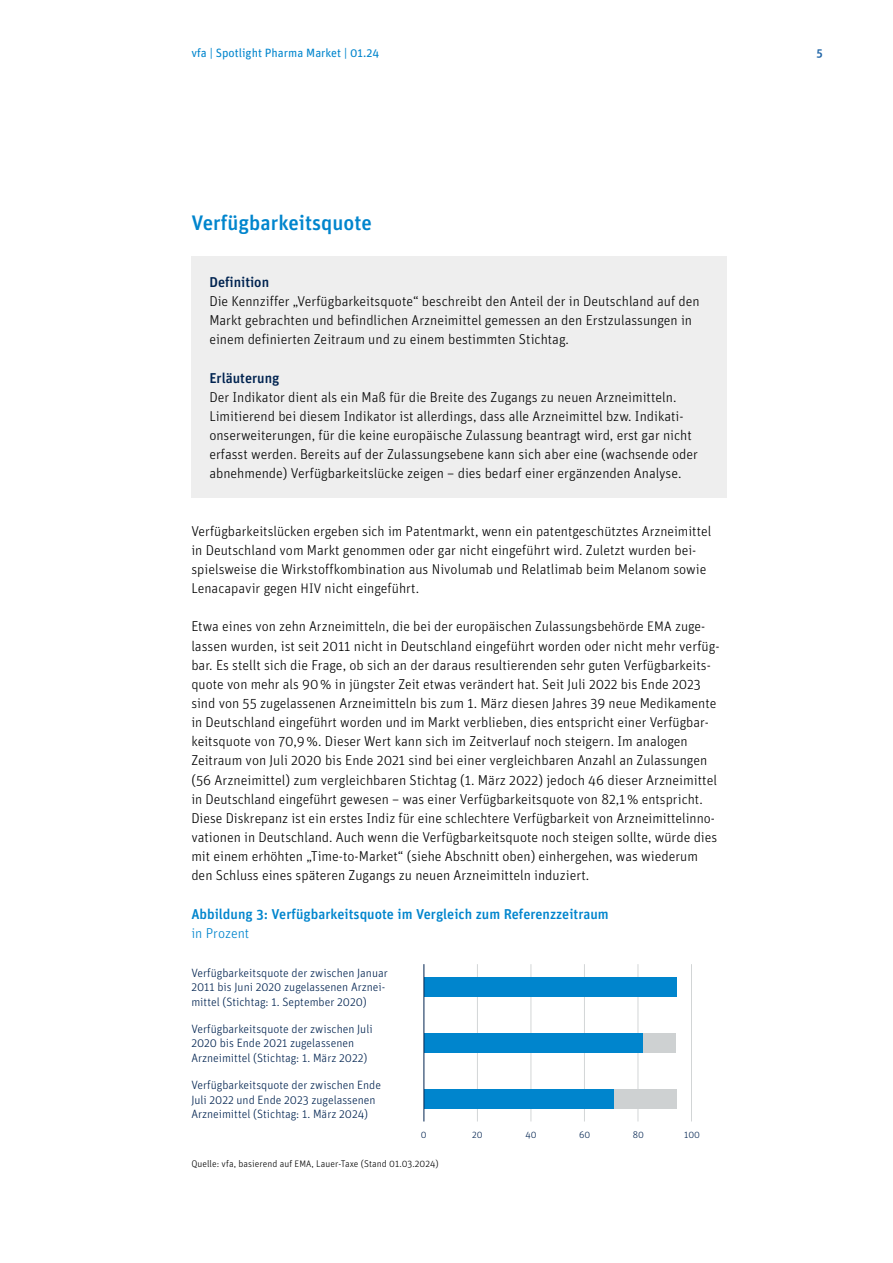
<style>
.page{position:relative;width:893px;height:1263px;background:#fff}
.page>*{position:absolute;margin:0;border:0;box-sizing:border-box;transform-origin:0 0}
.t1{font:500 21px "Unit Pro";color:#0085cd}
.t2{font:300 14.25px/19.2px "Unit Pro";color:#000}
.t3{font:500 14.25px "Unit Pro";color:#0085cd}
.t4{font:500 14.25px "Unit Pro";color:#002350}
.t5{font:300 14.25px "Unit Pro";color:#0085cd}
.t6{font:300 12px/14.4px "Unit Pro";color:#002350}
.t7{font:12px "Unit Pro";color:#0085cd}
.t8{font:500 12px "Unit Pro";color:#1d63a6}
.t9{font:300 9.75px "Unit Pro";letter-spacing:.005em;color:#000}
.t10{font:300 9.75px "Unit Pro";color:#002350}
.s1{font-size:13.8px}
.s2{font-size:9.3px}
</style>
<div class="page">
<hr style="left:691px;top:964px;width:1px;height:157px;background:#ced1d2">
<hr style="left:477px;top:964px;width:1px;height:157px;background:#ced1d2">
<hr style="left:531px;top:964px;width:1px;height:157px;background:#ced1d2">
<hr style="left:584px;top:964px;width:1px;height:157px;background:#ced1d2">
<hr style="left:638px;top:964px;width:1px;height:157px;background:#ced1d2">
<div style="left:191px;top:256px;width:536px;height:241px;background:#eee"></div>
<div style="left:424px;top:977px;width:253px;height:19px;background:#0085cd"></div>
<div style="left:424px;top:1089px;width:190px;height:19px;background:#0085cd"></div>
<div style="left:424px;top:1033px;width:219px;height:19px;background:#0085cd"></div>
<div style="left:614px;top:1089px;width:62px;height:19px;background:#ced1d2"></div>
<div style="left:643px;top:1033px;width:33px;height:19px;background:#ced1d2"></div>
<hr style="left:423px;top:964px;width:1px;height:157px;background:#002350">
<p class="t7" style="left:191px;top:46px;width:189px">vfa | Spotlight Pharma Market | 01.24</p>
<h1 class="t1" style="left:191px;top:209px;width:182px">Verfügbarkeitsquote</h1>
<p class="t4" style="left:209px;top:273px;width:61px">Definition</p>
<p class="t2" style="left:209px;top:291px;width:492px">Die Kennziffer „Verfügbarkeitsquote“ beschreibt den Anteil der in Deutschland auf den<br>Markt gebrachten und befindlichen Arzneimittel gemessen an den Erstzulassungen in einem definierten Zeitraum und zu einem bestimmten Stichtag.</p>
<p class="t4" style="left:209px;top:369px;width:72px">Erläuterung</p>
<p class="t2" style="left:209px;top:387px;width:490px">Der Indikator dient als ein Maß für die Breite des Zugangs zu neuen Arzneimitteln.<br>Limitierend bei diesem Indikator ist allerdings, dass alle Arzneimittel bzw. Indikati&shy;onserweiterungen, für die keine europäische Zulassung beantragt wird, erst gar nicht erfasst werden. Bereits auf der Zulassungsebene kann sich aber eine (wachsende oder abnehmende) Verfügbarkeitslücke zeigen – dies bedarf einer ergänzenden Analyse.</p>
<p class="t2" style="left:191px;top:521px;width:521px">Verfügbarkeitslücken ergeben sich im Patentmarkt, wenn ein patentgeschütztes Arzneimittel in Deutschland vom Markt genommen oder gar nicht eingeführt wird. Zuletzt wurden bei&shy;spielsweise die Wirkstoffkombination aus Nivolumab und Relatlimab beim Melanom sowie Lenacapavir gegen <span class="s1">HIV</span> nicht eingeführt.</p>
<p class="t2" style="left:191px;top:617px;width:530px">Etwa eines von zehn Arzneimitteln, die bei der europäischen Zulassungsbehörde <span class="s1">EMA</span> zuge&shy;lassen wurden, ist seit 2011 nicht in Deutschland eingeführt worden oder nicht mehr verfüg&shy;bar. Es stellt sich die Frage, ob sich an der daraus resultierenden sehr guten Verfügbarkeits&shy;quote von mehr als 90% in jüngster Zeit etwas verändert hat. Seit Juli 2022 bis Ende 2023 sind von 55 zugelassenen Arzneimitteln bis zum 1. März diesen Jahres 39 neue Medikamente in Deutschland eingeführt worden und im Markt verblieben, dies entspricht einer Verfügbar&shy;keitsquote von 70,9%. Dieser Wert kann sich im Zeitverlauf noch steigern. Im analogen Zeitraum von Juli 2020 bis Ende 2021 sind bei einer vergleichbaren Anzahl an Zulassungen (56 Arzneimittel) zum vergleichbaren Stichtag (1. März 2022) jedoch 46 dieser Arzneimittel in Deutschland eingeführt gewesen – was einer Verfügbarkeitsquote von 82,1% entspricht.<br>Diese Diskrepanz ist ein erstes Indiz für eine schlechtere Verfügbarkeit von Arzneimittelinno&shy;vationen in Deutschland. Auch wenn die Verfügbarkeitsquote noch steigen sollte, würde dies mit einem erhöhten „Time-to-Market“ (siehe Abschnitt oben) einhergehen, was wiederum den Schluss eines späteren Zugangs zu neuen Arzneimitteln induziert.</p>
<p class="t3" style="left:191px;top:904px;width:419px">Abbildung 3: Verfügbarkeitsquote im Vergleich zum Referenzzeitraum</p>
<p class="t5" style="left:191px;top:924px;width:59px">in Prozent</p>
<p class="t6" style="left:191px;top:965px;width:198px">Verfügbarkeitsquote der zwischen Januar<br>2011 bis Juni 2020 zugelassenen Arznei&shy;mittel (Stichtag: 1. September 2020)</p>
<p class="t6" style="left:191px;top:1021px;width:183px">Verfügbarkeitsquote der zwischen Juli<br>2020 bis Ende 2021 zugelassenen<br>Arzneimittel (Stichtag: 1. März 2022)</p>
<p class="t6" style="left:191px;top:1078px;width:191px">Verfügbarkeitsquote der zwischen Ende<br>Juli 2022 und Ende 2023 zugelassenen<br>Arzneimittel (Stichtag: 1. März 2024)</p>
<p class="t10" style="left:421px;top:1128px;width:7px">0</p>
<p class="t10" style="left:472px;top:1128px;width:12px">20</p>
<p class="t10" style="left:525px;top:1128px;width:13px">40</p>
<p class="t10" style="left:579px;top:1128px;width:13px">60</p>
<p class="t10" style="left:633px;top:1128px;width:13px">80</p>
<p class="t10" style="left:684px;top:1128px;width:17px">100</p>
<p class="t9" style="left:191px;top:1158px;width:249px">Quelle: vfa, basierend auf <span class="s2">EMA</span>, Lauer-Taxe (Stand 01.03.2024)</p>
<p class="t8" style="left:816px;top:46px;width:8px">5</p>
</div>
